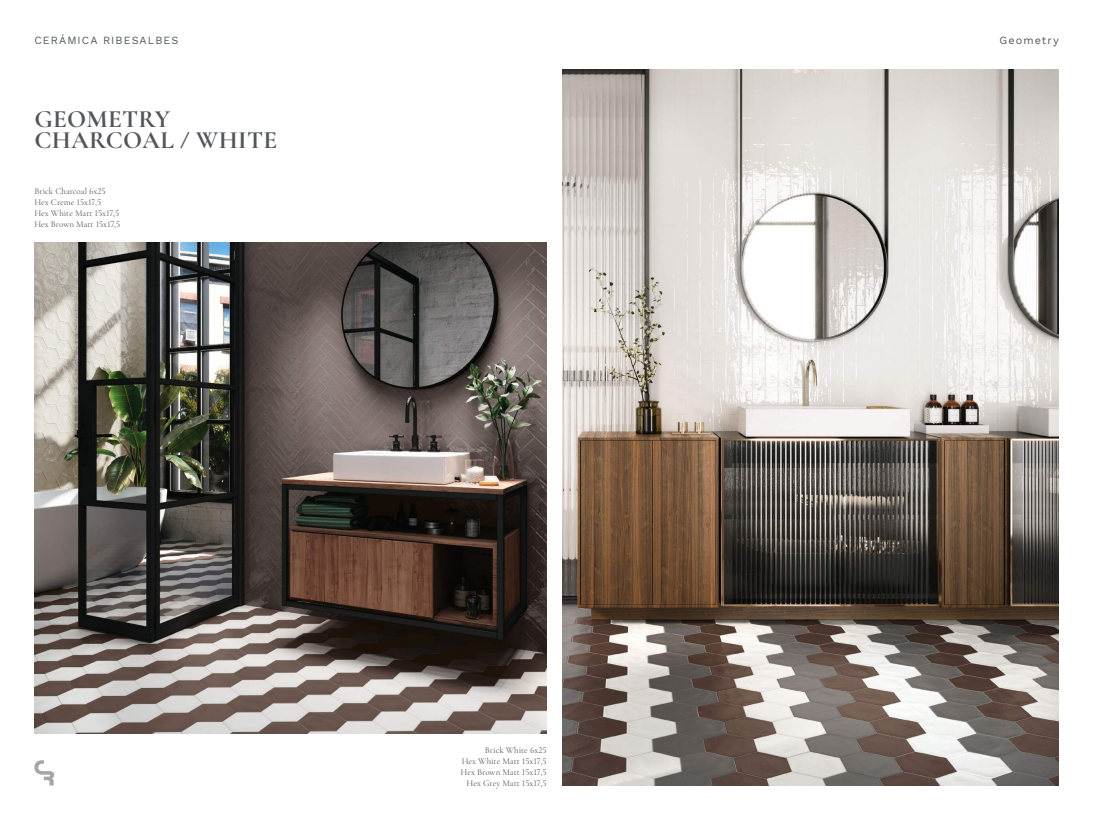
<style>
.page{position:relative;width:1093px;height:820px;background:#fff}
.page>*{position:absolute;margin:0;border:0;box-sizing:border-box;transform-origin:0 0}
.t1{font:700 25px/21px "Cormorant Garamond";letter-spacing:.01em;color:#52555a}
.t2{font:10.8px "Work Sans";letter-spacing:.1em;color:#52555a}
.t3{font:9px/10.8px "Cormorant Garamond";color:#52555a}
</style>
<div class="page">
<img style="left:562px;top:70px;width:496px;height:715px">
<img style="left:34px;top:242px;width:512px;height:491px">
<svg style="left:34px;top:760px;width:20px;height:25px"></svg>
<p class="t2" style="left:34px;top:34px;width:145px">CERÁMICA RIBESALBES</p>
<p class="t2" style="left:999px;top:34px;width:61px">Geometry</p>
<h1 class="t1" style="left:35px;top:108px;width:244px">GEOMETRY<br>CHARCOAL / WHITE</h1>
<p class="t3" style="left:34px;top:186px;width:87px">Brick Charcoal 6x25<br>Hex Creme 15x17,5<br>Hex White Matt 15x17,5<br>Hex Brown Matt 15x17,5</p>
<p class="t3" style="left:461px;top:744px;width:87px;text-align:right">Brick White 6x25<br>Hex White Matt 15x17,5<br>Hex Brown Matt 15x17,5<br>Hex Grey Matt 15x17,5</p>
</div>
